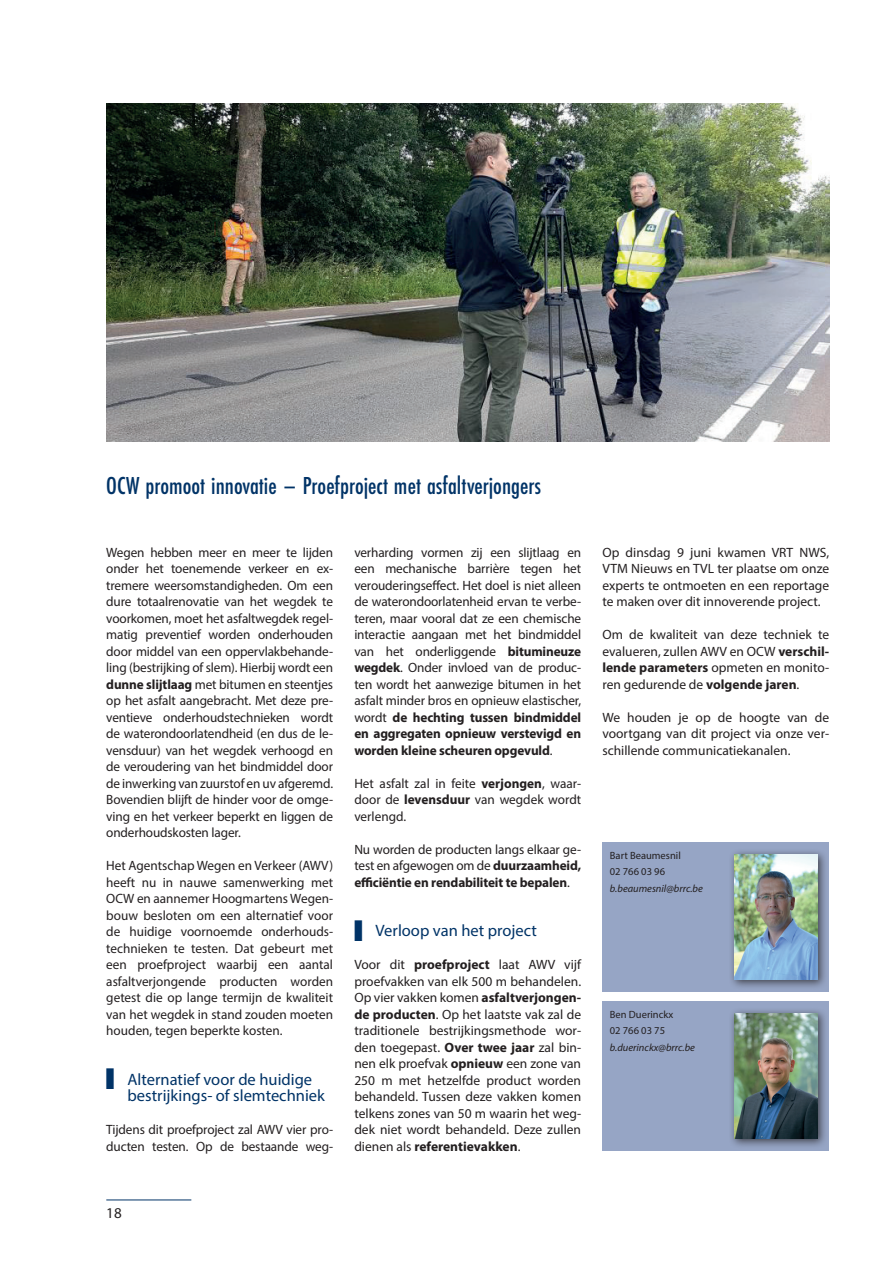
<style>
.page{position:relative;width:893px;height:1263px;background:#fff}
.page>*{position:absolute;margin:0;border:0;box-sizing:border-box;transform-origin:0 0}
.t1{font:500 25.5px "Futura PT Cond";color:#003367}
.t2{font:16.5px/16.5px "Myriad Pro";color:#003367}
.t3{font:15px "Myriad Pro";color:#231f20}
.t4{font:13.5px/16.5px "Myriad Pro";color:#231f20;text-align:justify}
.t5{font:10.5px/16.5px "Myriad Pro";color:#231f20}
.t6{font:italic 10.5px "Myriad Pro";color:#231f20}
.s1{font-weight:700}
</style>
<div class="page">
<hr style="left:106px;top:1199px;width:85px;height:1px;background:#003367">
<hr style="left:892px;top:0;width:1px;height:191px;background:#9495c2">
<img style="left:106px;top:103px;width:723px;height:338px">
<div style="left:602px;top:842px;width:227px;height:150px;background:#96a5c5"></div>
<div style="left:729px;top:848px;width:100px;height:142px;background:#231f20;opacity:.75"></div>
<img style="left:735px;top:854px;width:83px;height:125px">
<div style="left:602px;top:1001px;width:227px;height:150px;background:#96a5c5"></div>
<div style="left:729px;top:1007px;width:100px;height:142px;background:#231f20;opacity:.75"></div>
<img style="left:735px;top:1013px;width:83px;height:125px">
<h1 class="t1" style="left:106px;top:470px;width:436px">OCW promoot innovatie – Proefproject met asfaltverjongers</h1>
<p class="t4" style="left:106px;top:544px;width:228px">Wegen hebben meer en meer te lijden onder het toenemende verkeer en ex&shy;tremere weersomstandigheden. Om een dure totaalrenovatie van het wegdek te voorkomen, moet het asfaltwegdek regel&shy;matig preventief worden onderhouden door middel van een oppervlakbehande&shy;ling (bestrijking of slem). Hierbij wordt een <span class="s1">dunne slijtlaag</span> met bitumen en steentjes op het asfalt aangebracht. Met deze pre&shy;ventieve onderhoudstechnieken wordt de waterondoorlatendheid (en dus de le&shy;vensduur) van het wegdek verhoogd en de veroudering van het bindmiddel door de inwerking van zuurstof en uv afgeremd.<br>Bovendien blijft de hinder voor de omge&shy;ving en het verkeer beperkt en liggen de onderhoudskosten lager.</p>
<p class="t4" style="left:106px;top:857px;width:228px">Het Agentschap Wegen en Verkeer (AWV) heeft nu in nauwe samenwerking met OCW en aannemer Hoogmartens Wegen&shy;bouw besloten om een alternatief voor de huidige voornoemde onderhouds&shy;technieken te testen. Dat gebeurt met een proefproject waarbij een aantal asfaltverjongende producten worden getest die op lange termijn de kwaliteit van het wegdek in stand zouden moeten houden, tegen beperkte kosten.</p>
<p class="t2" style="left:128px;top:1071px;width:199px;text-indent:-21px">■ Alternatief voor de huidige bestrijkings- of slemtechniek</p>
<p class="t4" style="left:106px;top:1121px;width:228px">Tijdens dit proefproject zal AWV vier pro&shy;ducten testen. Op de bestaande weg-</p>
<p class="t4" style="left:354px;top:544px;width:228px">verharding vormen zij een slijtlaag en een mechanische barrière tegen het verouderingseffect. Het doel is niet alleen de waterondoorlatenheid ervan te verbe&shy;teren, maar vooral dat ze een chemische interactie aangaan met het bindmiddel van het onderliggende <span class="s1">bitumineuze wegdek</span>. Onder invloed van de produc&shy;ten wordt het aanwezige bitumen in het asfalt minder bros en opnieuw elastischer, wordt <span class="s1">de hechting tussen bindmiddel en aggregaten opnieuw verstevigd en worden kleine scheuren opgevuld</span>.</p>
<p class="t4" style="left:354px;top:775px;width:228px">Het asfalt zal in feite <span class="s1">verjongen</span>, waar&shy;door de <span class="s1">levensduur</span> van wegdek wordt verlengd.</p>
<p class="t4" style="left:354px;top:841px;width:228px">Nu worden de producten langs elkaar ge&shy;test en afgewogen om de <span class="s1">duurzaamheid, efficiëntie en rendabiliteit te bepalen</span>.</p>
<p class="t2" style="left:354px;top:922px;width:184px">■ Verloop van het project</p>
<p class="t4" style="left:354px;top:956px;width:228px">Voor dit <span class="s1">proefproject</span> laat AWV vijf proefvakken van elk 500 m behandelen.<br>Op vier vakken komen <span class="s1">asfaltverjongen&shy;de producten</span>. Op het laatste vak zal de traditionele bestrijkingsmethode wor&shy;den toegepast. <span class="s1">Over twee jaar</span> zal bin&shy;nen elk proefvak <span class="s1">opnieuw</span> een zone van 250 m met hetzelfde product worden behandeld. Tussen deze vakken komen telkens zones van 50 m waarin het weg&shy;dek niet wordt behandeld. Deze zullen dienen als <span class="s1">referentievakken</span>.</p>
<p class="t4" style="left:602px;top:544px;width:228px">Op dinsdag 9 juni kwamen VRT NWS, VTM Nieuws en TVL ter plaatse om onze experts te ontmoeten en een reportage te maken over dit innoverende project.</p>
<p class="t4" style="left:602px;top:626px;width:228px">Om de kwaliteit van deze techniek te evalueren, zullen AWV en OCW <span class="s1">verschil&shy;lende parameters</span> opmeten en monito&shy;ren gedurende de <span class="s1">volgende jaren</span>.</p>
<p class="t4" style="left:602px;top:709px;width:228px">We houden je op de hoogte van de voortgang van dit project via onze ver&shy;schillende communicatiekanalen.</p>
<p class="t5" style="left:610px;top:846px;width:72px">Bart Beaumesnil<br>02 766 03 96</p>
<p class="t6" style="left:610px;top:881px;width:94px">b.beaumesnil@brrc.be</p>
<p class="t5" style="left:610px;top:1005px;width:65px">Ben Duerinckx<br>02 766 03 75</p>
<p class="t6" style="left:610px;top:1040px;width:87px">b.duerinckx@brrc.be</p>
<p class="t3" style="left:106px;top:1203px;width:17px">18</p>
</div>
